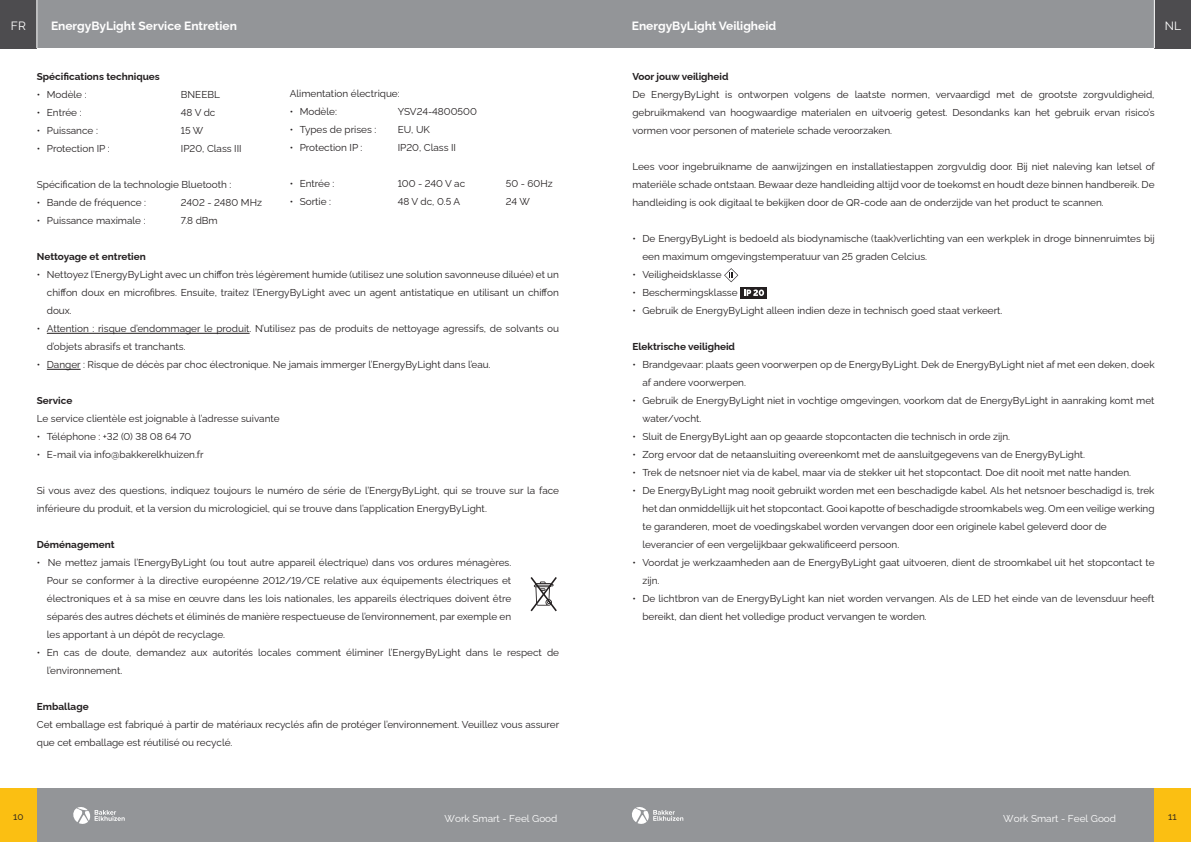
<style>
.page{position:relative;width:1191px;height:842px;background:#fff}
.page>*{position:absolute;margin:0;border:0;box-sizing:border-box;transform-origin:0 0}
.t1{font:700 12px "Raleway";color:#fff}
.t2{font:12px "Raleway";color:#fff}
.t3{font:10px/18px "Raleway";color:#231f20}
.t4{font:700 10px "Raleway";color:#231f20}
.t5{font:10px "Raleway";color:#fff}
</style>
<div class="page">
<div style="left:37px;top:788px;width:558px;height:54px;background:#939598"></div>
<div style="left:595px;top:788px;width:559px;height:54px;background:#939598"></div>
<div style="left:0;top:0;width:595px;height:48px;background:#939598"></div>
<div style="left:595px;top:0;width:596px;height:48px;background:#939598"></div>
<svg style="left:73px;top:807px;width:52px;height:17px"></svg>
<svg style="left:632px;top:807px;width:51px;height:17px"></svg>
<div style="left:0;top:0;width:37px;height:48px;background:#4d4c4f"></div>
<div style="left:1154px;top:0;width:37px;height:48px;background:#4d4c4f"></div>
<hr style="left:47px;top:333px;width:203px;height:1px;background:#231f20">
<hr style="left:47px;top:369px;width:34px;height:1px;background:#231f20">
<svg style="left:724px;top:268px;width:14px;height:14px"></svg>
<div style="left:740px;top:287px;width:27px;height:11px;background:#231f20"></div>
<svg style="left:744px;top:289px;width:20px;height:7px"></svg>
<hr style="left:1153px;top:0;width:1px;height:48px;background:#fff">
<hr style="left:36px;top:0;width:1px;height:48px;background:#fff">
<svg style="left:530px;top:577px;width:27px;height:35px"></svg>
<div style="left:0;top:788px;width:37px;height:54px;background:#fbbf12"></div>
<div style="left:1154px;top:788px;width:37px;height:54px;background:#fbbf12"></div>
<p class="t2" style="left:11px;top:16px;width:16px">FR</p>
<p class="t1" style="left:51px;top:16px;width:187px">EnergyByLight Service Entretien</p>
<p class="t1" style="left:632px;top:16px;width:146px">EnergyByLight Veiligheid</p>
<p class="t2" style="left:1164px;top:16px;width:18px">NL</p>
<p class="t4" style="left:37px;top:69px;width:124px">Spécifications techniques</p>
<p class="t3" style="left:37px;top:85px;width:51px">• Modèle :</p>
<p class="t3" style="left:181px;top:85px;width:41px">BNEEBL</p>
<p class="t3" style="left:37px;top:103px;width:46px">• Entrée :</p>
<p class="t3" style="left:181px;top:103px;width:36px">48 V dc</p>
<p class="t3" style="left:37px;top:121px;width:63px">• Puissance :</p>
<p class="t3" style="left:181px;top:121px;width:24px">15W</p>
<p class="t3" style="left:37px;top:139px;width:74px">• Protection IP :</p>
<p class="t3" style="left:181px;top:139px;width:62px">IP20, Class III</p>
<p class="t3" style="left:37px;top:175px;width:196px">Spécification de la technologie Bluetooth :</p>
<p class="t3" style="left:37px;top:193px;width:111px">• Bande de fréquence :</p>
<p class="t3" style="left:181px;top:193px;width:83px">2402 - 2480 MHz</p>
<p class="t3" style="left:37px;top:211px;width:110px">• Puissance maximale :</p>
<p class="t3" style="left:181px;top:211px;width:38px">7.8 dBm</p>
<p class="t4" style="left:37px;top:249px;width:110px">Nettoyage et entretien</p>
<p class="t3" style="left:47px;top:265px;width:514px;text-align:justify;text-indent:-10px">• Nettoyez l’EnergyByLight avec un chiffon très légèrement humide (utilisez une solution savonneuse diluée) et un chiffon doux en microfibres. Ensuite, traitez l’EnergyByLight avec un agent antistatique en utilisant un chiffon doux.</p>
<p class="t3" style="left:47px;top:319px;width:514px;text-indent:-10px">• Attention : risque d’endommager le produit. N’utilisez pas de produits de nettoyage agressifs, de solvants ou d’objets abrasifs et tranchants.</p>
<p class="t3" style="left:37px;top:355px;width:455px">• Danger : Risque de décès par choc électronique. Ne jamais immerger l’EnergyByLight dans l’eau.</p>
<p class="t4" style="left:37px;top:393px;width:37px">Service</p>
<p class="t3" style="left:37px;top:409px;width:244px">Le service clientèle est joignable à l’adresse suivante</p>
<p class="t3" style="left:37px;top:427px;width:156px">• Téléphone : +32 (0) 38 08 64 70</p>
<p class="t3" style="left:37px;top:445px;width:168px">• E-mail via info@bakkerelkhuizen.fr</p>
<p class="t3" style="left:37px;top:481px;width:524px">Si vous avez des questions, indiquez toujours le numéro de série de l’EnergyByLight, qui se trouve sur la face inférieure du produit, et la version du micrologiciel, qui se trouve dans l’application EnergyByLight.</p>
<p class="t4" style="left:37px;top:537px;width:79px">Déménagement</p>
<p class="t3" style="left:47px;top:553px;width:466px;text-align:justify;text-indent:-10px">• Ne mettez jamais l’EnergyByLight (ou tout autre appareil électrique) dans vos ordures ménagères.<br>Pour se conformer à la directive européenne 2012/19/CE relative aux équipements électriques et électroniques et à sa mise en œuvre dans les lois nationales, les appareils électriques doivent être séparés des autres déchets et éliminés de manière respectueuse de l’environnement, par exemple en les apportant à un dépôt de recyclage.</p>
<p class="t3" style="left:47px;top:643px;width:514px;text-indent:-10px">• En cas de doute, demandez aux autorités locales comment éliminer l’EnergyByLight dans le respect de l’environnement.</p>
<p class="t4" style="left:37px;top:699px;width:53px">Emballage</p>
<p class="t3" style="left:37px;top:715px;width:524px">Cet emballage est fabriqué à partir de matériaux recyclés afin de protéger l’environnement. Veuillez vous assurer que cet emballage est réutilisé ou recyclé.</p>
<p class="t3" style="left:290px;top:84px;width:111px">Alimentation électrique:</p>
<p class="t3" style="left:290px;top:102px;width:49px">• Modèle:</p>
<p class="t3" style="left:398px;top:102px;width:81px">YSV24-4800500</p>
<p class="t3" style="left:290px;top:120px;width:88px">• Types de prises :</p>
<p class="t3" style="left:398px;top:120px;width:34px">EU, UK</p>
<p class="t3" style="left:290px;top:138px;width:74px">• Protection IP :</p>
<p class="t3" style="left:398px;top:138px;width:60px">IP20, Class II</p>
<p class="t3" style="left:290px;top:174px;width:46px">• Entrée :</p>
<p class="t3" style="left:398px;top:174px;width:69px">100 - 240 V ac</p>
<p class="t3" style="left:506px;top:174px;width:48px">50 - 60Hz</p>
<p class="t3" style="left:290px;top:192px;width:43px">• Sortie :</p>
<p class="t3" style="left:398px;top:192px;width:64px">48 V dc, 0.5 A</p>
<p class="t3" style="left:506px;top:192px;width:26px">24 W</p>
<p class="t4" style="left:632px;top:69px;width:98px">Voor jouw veiligheid</p>
<p class="t3" style="left:632px;top:85px;width:524px;text-align:justify">De EnergyByLight is ontworpen volgens de laatste normen, vervaardigd met de grootste zorgvuldigheid, gebruikmakend van hoogwaardige materialen en uitvoerig getest. Desondanks kan het gebruik ervan risico’s vormen voor personen of materiele schade veroorzaken.</p>
<p class="t3" style="left:632px;top:157px;width:524px;text-align:justify">Lees voor ingebruikname de aanwijzingen en installatiestappen zorgvuldig door. Bij niet naleving kan letsel of materiële schade ontstaan. Bewaar deze handleiding altijd voor de toekomst en houdt deze binnen handbereik. De handleiding is ook digitaal te bekijken door de QR-code aan de onderzijde van het product te scannen.</p>
<p class="t3" style="left:642px;top:229px;width:514px;text-indent:-10px">• De EnergyByLight is bedoeld als biodynamische (taak)verlichting van een werkplek in droge binnenruimtes bij een maximum omgevingstemperatuur van 25 graden Celcius.</p>
<p class="t3" style="left:632px;top:265px;width:91px">• Veiligheidsklasse</p>
<p class="t3" style="left:632px;top:283px;width:107px">• Beschermingsklasse</p>
<p class="t3" style="left:632px;top:301px;width:372px">• Gebruik de EnergyByLight alleen indien deze in technisch goed staat verkeert.</p>
<p class="t4" style="left:632px;top:339px;width:104px">Elektrische veiligheid</p>
<p class="t3" style="left:642px;top:355px;width:514px;text-indent:-10px">• Brandgevaar: plaats geen voorwerpen op de EnergyByLight. Dek de EnergyByLight niet af met een deken, doek af andere voorwerpen.</p>
<p class="t3" style="left:642px;top:391px;width:514px;text-indent:-10px">• Gebruik de EnergyByLight niet in vochtige omgevingen, voorkom dat de EnergyByLight in aanraking komt met water/vocht.</p>
<p class="t3" style="left:632px;top:427px;width:379px">• Sluit de EnergyByLight aan op geaarde stopcontacten die technisch in orde zijn.</p>
<p class="t3" style="left:632px;top:445px;width:454px">• Zorg ervoor dat de netaansluiting overeenkomt met de aansluitgegevens van de EnergyByLight.</p>
<p class="t3" style="left:632px;top:463px;width:500px">• Trek de netsnoer niet via de kabel, maar via de stekker uit het stopcontact. Doe dit nooit met natte handen.</p>
<p class="t3" style="left:642px;top:481px;width:514px;text-indent:-10px">• De EnergyByLight mag nooit gebruikt worden met een beschadigde kabel. Als het netsnoer beschadigd is, trek het dan onmiddellijk uit het stopcontact. Gooi kapotte of beschadigde stroomkabels weg. Om een veilige werking te garanderen, moet de voedingskabel worden vervangen door een originele kabel geleverd door de leverancier of een vergelijkbaar gekwalificeerd persoon.</p>
<p class="t3" style="left:642px;top:553px;width:514px;text-indent:-10px">• Voordat je werkzaamheden aan de EnergyByLight gaat uitvoeren, dient de stroomkabel uit het stopcontact te zijn.</p>
<p class="t3" style="left:642px;top:589px;width:513px;text-indent:-10px">• De lichtbron van de EnergyByLight kan niet worden vervangen. Als de LED het einde van de levensduur heeft bereikt, dan dient het volledige product vervangen te worden.</p>
<p class="t3" style="left:13px;top:806px;width:12px">10</p>
<p class="t3" style="left:1168px;top:806px;width:10px">11</p>
<p class="t5" style="left:444px;top:810px;width:114px">Work Smart - Feel Good</p>
<p class="t5" style="left:1003px;top:810px;width:114px">Work Smart - Feel Good</p>
</div>
